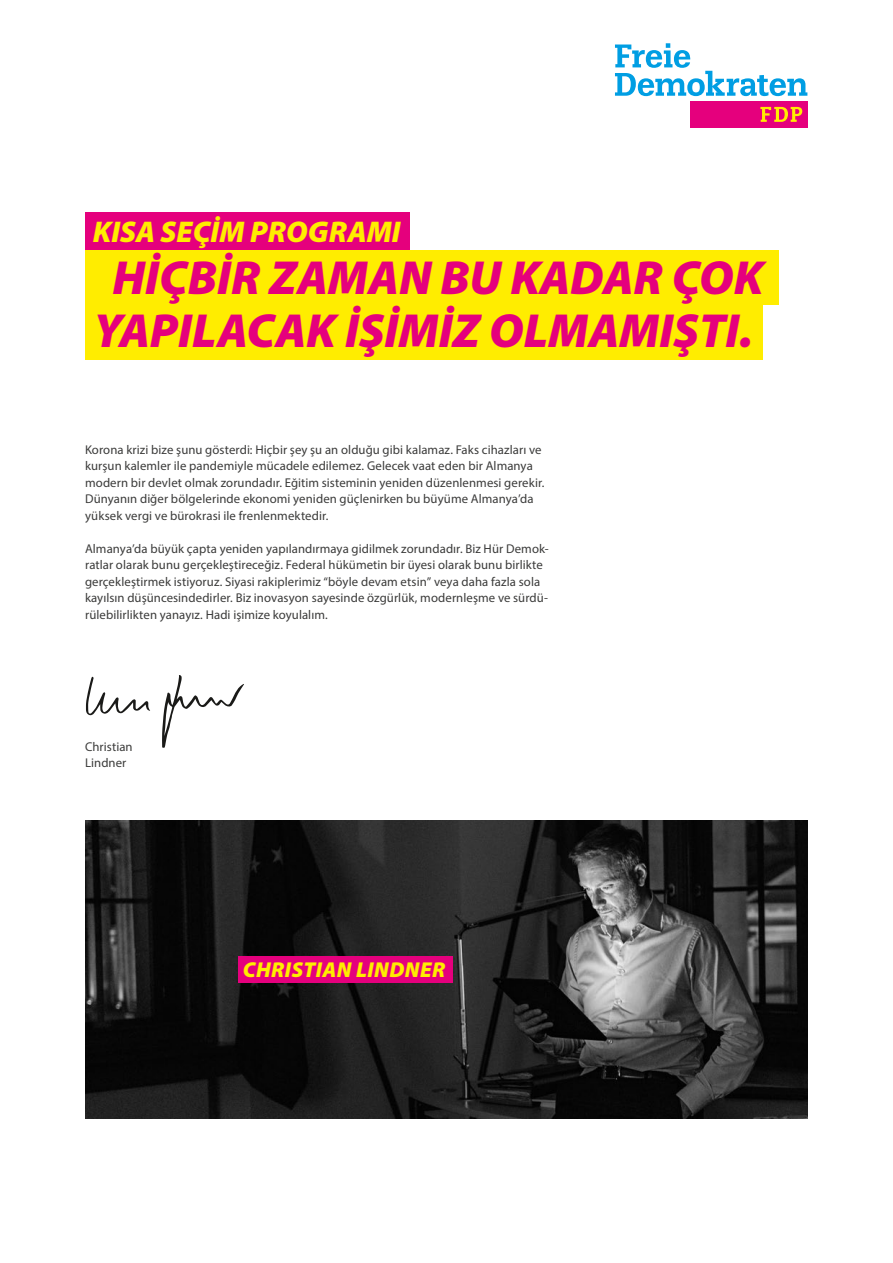
<style>
.page{position:relative;width:893px;height:1263px;background:#fff}
.page>*{position:absolute;margin:0;border:0;box-sizing:border-box;transform-origin:0 0}
.t1{font:italic 900 48px/52.8px "Myriad Pro";color:#e5007d;text-align:center}
.t2{font:italic 900 30px "Myriad Pro";color:#ffed00}
.t3{font:italic 900 21.6px "Myriad Pro";letter-spacing:.02em;color:#ffed00}
.t4{font:12.75px/16.5px "Myriad Pro";letter-spacing:.005em;color:#3b3b3a}
</style>
<div class="page">
<svg style="left:615px;top:43px;width:192px;height:53px"></svg>
<div style="left:690px;top:101px;width:117px;height:27px;background:#e5007d"></div>
<svg style="left:760px;top:107px;width:42px;height:15px"></svg>
<div style="left:85px;top:213px;width:325px;height:38px;background:#e5007d"></div>
<div style="left:85px;top:251px;width:694px;height:54px;background:#ffed00"></div>
<div style="left:85px;top:305px;width:678px;height:54px;background:#ffed00"></div>
<img style="left:85px;top:821px;width:723px;height:297px">
<div style="left:238px;top:956px;width:215px;height:27px;background:#e5007d"></div>
<svg style="left:162px;top:675px;width:82px;height:73px"></svg>
<svg style="left:86px;top:676px;width:64px;height:40px"></svg>
<p class="t2" style="left:93px;top:215px;width:309px">KISA SEÇİM PROGRAMI</p>
<p class="t1" style="left:95px;top:252px;width:671px">HİÇBİR ZAMAN BU KADAR ÇOK<br>YAPILACAK İŞİMİZ OLMAMIŞTI.</p>
<p class="t4" style="left:85px;top:441px;width:461px">Korona krizi bize şunu gösterdi: Hiçbir şey şu an olduğu gibi kalamaz. Faks cihazları ve kurşun kalemler ile pandemiyle mücadele edilemez. Gelecek vaat eden bir Almanya modern bir devlet olmak zorundadır. Eğitim sisteminin yeniden düzenlenmesi gerekir.<br>Dünyanın diğer bölgelerinde ekonomi yeniden güçlenirken bu büyüme Almanya’da yüksek vergi ve bürokrasi ile frenlenmektedir.</p>
<p class="t4" style="left:85px;top:540px;width:465px">Almanya’da büyük çapta yeniden yapılandırmaya gidilmek zorundadır. Biz Hür Demok&shy;ratlar olarak bunu gerçekleştireceğiz. Federal hükümetin bir üyesi olarak bunu birlikte gerçekleştirmek istiyoruz. Siyasi rakiplerimiz “böyle devam etsin” veya daha fazla sola kayılsın düşüncesindedirler. Biz inovasyon sayesinde özgürlük, modernleşme ve sürdü&shy;rülebilirlikten yanayız. Hadi işimize koyulalım.</p>
<p class="t4" style="left:85px;top:738px;width:49px">Christian</p>
<p class="t4" style="left:85px;top:755px;width:43px">Lindner</p>
<p class="t3" style="left:243px;top:957px;width:204px">CHRISTIAN LINDNER</p>
</div>
